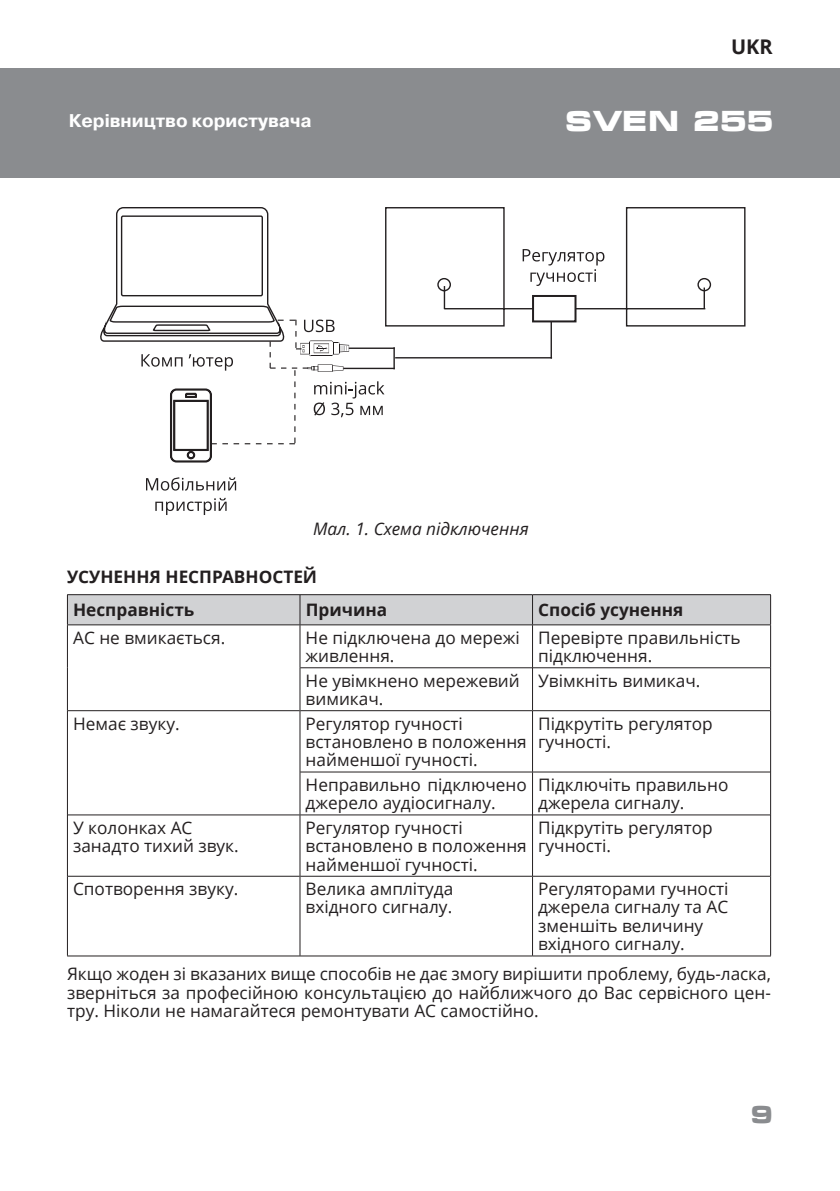
<style>
.page{position:relative;width:840px;height:1191px;background:#fff}
.page>*{position:absolute;margin:0;border:0;box-sizing:border-box;transform-origin:0 0}
.t1{font:700 28px "Micra";letter-spacing:-.05em;color:#fff}
.t2{font:700 24px "Micra";color:#8a8c8f}
.t3{font:700 20.4px "Open Sans";color:#231f20}
.t4{font:700 18.4px "Pragmatica";color:#fff}
.t5{font:17.2px/18.4px "Open Sans";color:#231f20}
.t6{font:700 17.2px/33.2px "Open Sans";color:#231f20}
.t7{font:italic 17.2px "Open Sans";color:#231f20}
</style>
<div class="page">
<div style="left:0;top:68px;width:839px;height:109px;background:#8a8c8f"></div>
<svg style="left:68px;top:625px;width:701px;height:330px"></svg>
<svg style="left:67px;top:594px;width:703px;height:30px;background:#cacbcd"></svg>
<hr style="left:67px;top:624px;width:233px;height:1px;background:#231f20">
<hr style="left:300px;top:624px;width:232px;height:1px;background:#231f20">
<hr style="left:532px;top:624px;width:238px;height:1px;background:#231f20">
<hr style="left:300px;top:667px;width:232px;height:1px;background:#231f20">
<hr style="left:68px;top:710px;width:231px;height:1px;background:#231f20">
<hr style="left:300px;top:710px;width:232px;height:1px;background:#231f20">
<hr style="left:300px;top:771px;width:232px;height:1px;background:#231f20">
<hr style="left:68px;top:814px;width:231px;height:1px;background:#231f20">
<hr style="left:300px;top:814px;width:232px;height:1px;background:#231f20">
<hr style="left:532px;top:814px;width:237px;height:1px;background:#231f20">
<hr style="left:68px;top:875px;width:231px;height:2px;background:#231f20">
<hr style="left:300px;top:875px;width:232px;height:2px;background:#231f20">
<hr style="left:67px;top:625px;width:1px;height:43px;background:#231f20">
<hr style="left:67px;top:668px;width:1px;height:42px;background:#231f20">
<hr style="left:67px;top:710px;width:1px;height:62px;background:#231f20">
<hr style="left:67px;top:772px;width:1px;height:43px;background:#231f20">
<hr style="left:67px;top:815px;width:1px;height:61px;background:#231f20">
<hr style="left:67px;top:876px;width:1px;height:79px;background:#231f20">
<hr style="left:67px;top:955px;width:233px;height:1px;background:#231f20">
<hr style="left:300px;top:955px;width:232px;height:1px;background:#231f20">
<hr style="left:532px;top:667px;width:237px;height:1px;background:#231f20">
<hr style="left:532px;top:875px;width:237px;height:2px;background:#231f20">
<hr style="left:531px;top:876px;width:2px;height:79px;background:#231f20">
<hr style="left:769px;top:876px;width:1px;height:79px;background:#231f20">
<hr style="left:532px;top:955px;width:238px;height:1px;background:#231f20">
<hr style="left:299px;top:625px;width:1px;height:43px;background:#231f20">
<hr style="left:531px;top:625px;width:2px;height:43px;background:#231f20">
<hr style="left:769px;top:625px;width:1px;height:43px;background:#231f20">
<hr style="left:299px;top:668px;width:1px;height:42px;background:#231f20">
<hr style="left:531px;top:668px;width:2px;height:42px;background:#231f20">
<hr style="left:769px;top:668px;width:1px;height:42px;background:#231f20">
<hr style="left:299px;top:772px;width:1px;height:43px;background:#231f20">
<hr style="left:531px;top:772px;width:2px;height:43px;background:#231f20">
<hr style="left:769px;top:772px;width:1px;height:43px;background:#231f20">
<hr style="left:299px;top:815px;width:1px;height:61px;background:#231f20">
<hr style="left:531px;top:815px;width:2px;height:61px;background:#231f20">
<hr style="left:769px;top:815px;width:1px;height:61px;background:#231f20">
<hr style="left:299px;top:876px;width:1px;height:79px;background:#231f20">
<hr style="left:299px;top:710px;width:1px;height:62px;background:#231f20">
<hr style="left:531px;top:711px;width:2px;height:60px;background:#231f20">
<hr style="left:769px;top:710px;width:1px;height:62px;background:#231f20">
<hr style="left:532px;top:710px;width:237px;height:1px;background:#231f20">
<hr style="left:532px;top:771px;width:237px;height:1px;background:#231f20">
<hr style="left:395px;top:357px;width:156px;height:1px;background:#231f20">
<svg style="left:385px;top:207px;width:360px;height:120px"></svg>
<hr style="left:343px;top:368px;width:51px;height:1px;background:#231f20">
<hr style="left:348px;top:347px;width:46px;height:2px;background:#231f20">
<div style="left:532px;top:296px;width:43px;height:25px;background:#fff"></div>
<div style="left:531px;top:295px;width:45px;height:27px;border:2px solid #231f20"></div>
<svg style="left:703px;top:287px;width:1px;height:22px"></svg>
<hr style="left:550px;top:321px;width:1px;height:37px;background:#231f20">
<svg style="left:393px;top:347px;width:1px;height:21px"></svg>
<svg style="left:522px;top:249px;width:82px;height:37px"></svg>
<svg style="left:146px;top:477px;width:90px;height:13px"></svg>
<svg style="left:155px;top:498px;width:71px;height:17px"></svg>
<svg style="left:100px;top:207px;width:284px;height:256px"></svg>
<p class="t3" style="left:730px;top:32px;width:43px">UKR</p>
<p class="t4" style="left:69px;top:109px;width:244px">Керівництво користувача</p>
<h1 class="t1" style="left:564px;top:106px;width:211px">SVEN 255</h1>
<p class="t7" style="left:313px;top:516px;width:217px">Мал. 1. Схема підключення</p>
<p class="t6" style="left:73px;top:560px;width:245px;text-indent:-6px">УСУНЕННЯ НЕСПРАВНОCТЕЙ<br>Несправність</p>
<p class="t6" style="left:305px;top:593px;width:83px">Причина</p>
<p class="t6" style="left:538px;top:593px;width:147px">Спосіб усунення</p>
<p class="t5" style="left:73px;top:628px;width:154px">АС не вмикається.</p>
<p class="t5" style="left:305px;top:628px;width:215px">Не підключена до мережі живлення.</p>
<p class="t5" style="left:538px;top:628px;width:204px">Перевірте правильність підключення.</p>
<p class="t5" style="left:305px;top:670px;width:215px">Не увімкнено мережевий вимикач.</p>
<p class="t5" style="left:538px;top:670px;width:164px">Увімкніть вимикач.</p>
<p class="t5" style="left:73px;top:713px;width:108px">Немає звуку.</p>
<p class="t5" style="left:305px;top:713px;width:222px">Регулятор гучності встановлено в положення найменшої гучності.</p>
<p class="t5" style="left:538px;top:713px;width:176px">Підкрутіть регулятор гучності.</p>
<p class="t5" style="left:305px;top:775px;width:222px">Неправильно підключено джерело аудіосигналу.</p>
<p class="t5" style="left:538px;top:775px;width:192px">Підключіть правильно джерела сигналу.</p>
<p class="t5" style="left:73px;top:818px;width:167px">У колонках АС занадто тихий звук.</p>
<p class="t5" style="left:305px;top:818px;width:222px">Регулятор гучності встановлено в положення найменшої гучності.</p>
<p class="t5" style="left:538px;top:818px;width:176px">Підкрутіть регулятор гучності.</p>
<p class="t5" style="left:73px;top:879px;width:167px">Спотворення звуку.</p>
<p class="t5" style="left:305px;top:879px;width:149px">Велика амплітуда вхідного сигналу.</p>
<p class="t5" style="left:538px;top:879px;width:192px">Регуляторами гучності джерела сигналу та АС зменшіть величину вхідного сигналу.</p>
<p class="t5" style="left:67px;top:964px;width:705px;text-align:justify">Якщо жоден зі вказаних вище способів не дає змогу вирішити проблему, будь-ласка, зверніться за професійною консультацією до найближчого до Вас сервісного цен&shy;тру. Ніколи не намагайтеся ремонтувати АС самостійно.</p>
<h2 class="t2" style="left:749px;top:1101px;width:26px">9</h2>
</div>
